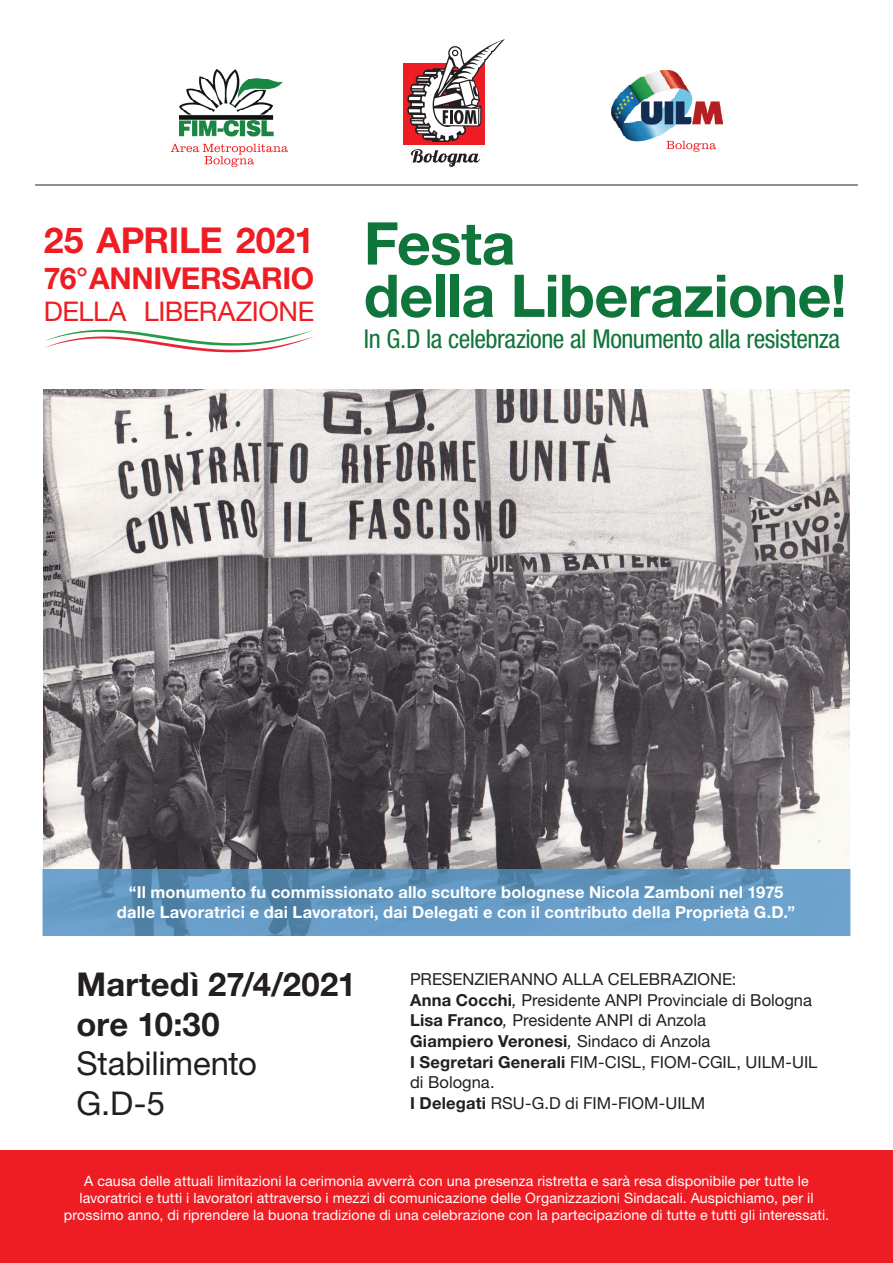
<style>
.page{position:relative;width:893px;height:1263px;background:#fff}
.page>*{position:absolute;margin:0;border:0;box-sizing:border-box;transform-origin:0 0}
.t1{font:700 58.95px/52.3px "Helvetica Neue LT Std";letter-spacing:-.01em;color:#0f753b}
.t2{font:700 35.7px "Helvetica Neue LT Std";letter-spacing:-.01em;color:#ee1d23}
.t3{font:700 32.85px/39.3px "Helvetica Neue LT Std";letter-spacing:.005em;color:#231f20}
.t4{font:32.85px/39.3px "Helvetica Neue LT Std";letter-spacing:-.005em;color:#231f20}
.t5{font:700 30.15px "Helvetica Neue LT Std";letter-spacing:-.01em;color:#ee1d23}
.t6{font:27.15px "Helvetica Neue LT Std";letter-spacing:-.015em;color:#ee1d23}
.t7{font:condensed 26.1px "Helvetica Neue LT Std";letter-spacing:-.02em;color:#0f753b}
.t8{font:16.5px/20.7px "Helvetica Neue LT Std";color:#231f20}
.t9{font:700 16.5px/19.8px "Helvetica Neue LT Std";letter-spacing:.01em;color:#fff;text-align:center}
.t10{font:14.25px/17.1px "Helvetica Neue LT Std";letter-spacing:.005em;color:#fff;text-align:center}
.s1{font-weight:700}
.s2{font-style:italic}
</style>
<div class="page">
<div style="left:0;top:1150px;width:893px;height:113px;background:#ee1d23"></div>
<img style="left:43px;top:389px;width:807px;height:546px">
<svg style="left:44px;top:330px;width:270px;height:22px"></svg>
<hr style="left:850px;top:869px;width:1px;height:66px;background:#6da4cf">
<hr style="left:43px;top:869px;width:1px;height:66px;background:#6da4cf">
<div style="left:403px;top:63px;width:82px;height:82px;background:#ee1d23"></div>
<svg style="left:407px;top:39px;width:98px;height:103px"></svg>
<svg style="left:411px;top:149px;width:69px;height:18px"></svg>
<img style="left:179px;top:70px;width:104px;height:67px">
<svg style="left:171px;top:144px;width:117px;height:23px"></svg>
<img style="left:611px;top:70px;width:111px;height:72px">
<svg style="left:666px;top:141px;width:50px;height:11px"></svg>
<hr style="left:35px;top:185px;width:823px;height:1px;background:#231f20">
<h2 class="t2" style="left:44px;top:218px;width:272px">25 APRILE 2021</h2>
<h3 class="t5" style="left:44px;top:259px;width:272px">76° ANNIVERSARIO</h3>
<h3 class="t6" style="left:44px;top:295px;width:272px">DELLA LIBERAZIONE</h3>
<h1 class="t1" style="left:364px;top:216px;width:484px">Festa<br>della Liberazione!</h1>
<h3 class="t7" style="left:364px;top:324px;width:478px">In G.D la celebrazione al Monumento alla resistenza</h3>
<p class="t9" style="left:117px;top:882px;width:680px">“Il monumento fu commissionato allo scultore bolognese Nicola Zamboni nel 1975 dalle Lavoratrici e dai Lavoratori, dai Delegati e con il contributo della Proprietà G.D.”</p>
<h3 class="t3" style="left:76px;top:964px;width:281px">Martedì 27/4/2021 ore 10:30</h3>
<h3 class="t4" style="left:76px;top:1043px;width:182px">Stabilimento<br>G.D-5</h3>
<p class="t8" style="left:410px;top:968px;width:409px">PRESENZIERANNO ALLA CELEBRAZIONE:<br><span class="s1">Anna Cocchi</span><span class="s2">,</span> Presidente ANPI Provinciale di Bologna <span class="s1">Lisa Franco</span><span class="s2">,</span> Presidente ANPI di Anzola<br><span class="s1">Giampiero Veronesi</span><span class="s2">,</span> Sindaco di Anzola<br><span class="s1">I Segretari Generali</span> FIM-CISL, FIOM-CGIL, UILM-UIL di Bologna.<br><span class="s1">I Delegati</span> RSU-G.D di FIM-FIOM-UILM</p>
<p class="t10" style="left:64px;top:1172px;width:767px">A causa delle attuali limitazioni la cerimonia avverrà con una presenza ristretta e sarà resa disponibile per tutte le lavoratrici e tutti i lavoratori attraverso i mezzi di comunicazione delle Organizzazioni Sindacali. Auspichiamo, per il prossimo anno, di riprendere la buona tradizione di una celebrazione con la partecipazione di tutte e tutti gli interessati.</p>
</div>
